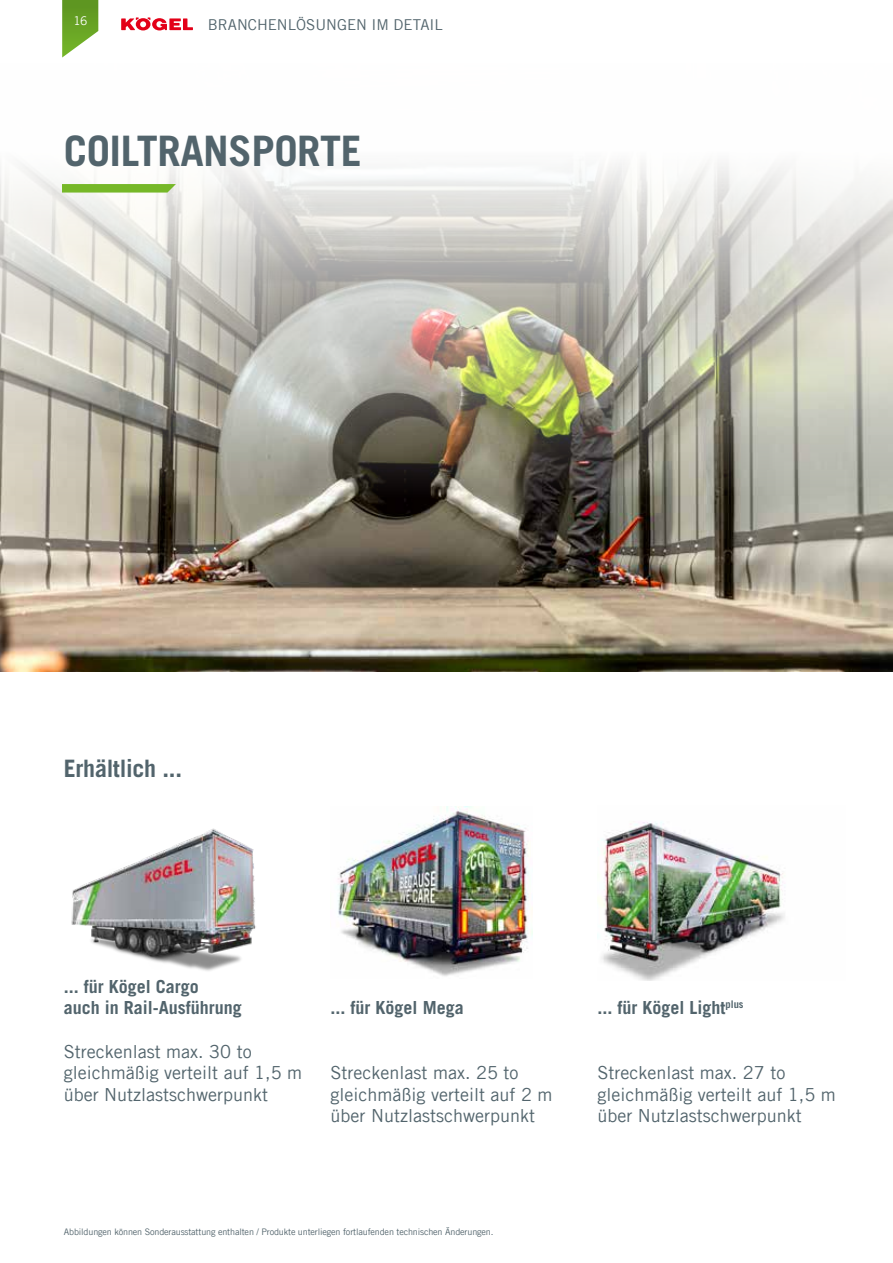
<style>
.page{position:relative;width:893px;height:1263px;background:#fff}
.page>*{position:absolute;margin:0;border:0;box-sizing:border-box;transform-origin:0 0}
.t1{font:700 42px "Trade Gothic LT Com";letter-spacing:-.01em;color:#52646c}
.t2{font:700 24px "Trade Gothic LT Com";letter-spacing:-.01em;color:#52646c}
.t3{font:18px/21.6px "Trade Gothic LT Com";color:#52646c}
.t4{font:700 18px/21.6px "Trade Gothic LT Com";color:#52646c}
.t5{font:15px "Trade Gothic LT Com";color:#52646c}
.t6{font:12px "Trade Gothic LT Com";color:#fff}
.t7{font:9px "Trade Gothic LT Com";letter-spacing:-.015em;color:#52646c}
</style>
<div class="page">
<img style="left:0;top:163px;width:893px;height:509px">
<svg style="left:62px;top:0;width:36px;height:58px"></svg>
<svg style="left:121px;top:17px;width:72px;height:13px"></svg>
<svg style="left:62px;top:184px;width:114px;height:9px"></svg>
<img style="left:71px;top:828px;width:185px;height:143px">
<img style="left:338px;top:806px;width:195px;height:170px">
<img style="left:597px;top:822px;width:188px;height:158px">
<p class="t6" style="left:73px;top:14px;width:16px">16</p>
<p class="t5" style="left:208px;top:16px;width:236px">BRANCHENLÖSUNGEN IM DETAIL</p>
<h1 class="t1" style="left:64px;top:125px;width:300px">COILTRANSPORTE</h1>
<h2 class="t2" style="left:64px;top:753px;width:120px">Erhältlich ...</h2>
<p class="t4" style="left:64px;top:975px;width:180px">... für Kögel Cargo<br>auch in Rail-Ausführung</p>
<p class="t3" style="left:64px;top:1040px;width:240px">Streckenlast max. 30 to gleichmäßig verteilt auf 1,5 m über Nutzlastschwerpunkt</p>
<p class="t4" style="left:331px;top:997px;width:135px">... für Kögel Mega</p>
<p class="t3" style="left:331px;top:1062px;width:223px">Streckenlast max. 25 to gleichmäßig verteilt auf 2 m über Nutzlastschwerpunkt</p>
<p class="t7" style="left:64px;top:1227px;width:431px">Abbildungen können Sonderausstattung enthalten / Produkte unterliegen fortlaufenden technischen Änderungen.</p>
<p class="t4" style="left:597px;top:997px;width:148px">... für Kögel Light<sup>plus</sup></p>
<p class="t3" style="left:597px;top:1062px;width:240px">Streckenlast max. 27 to gleichmäßig verteilt auf 1,5 m über Nutzlastschwerpunkt</p>
</div>
